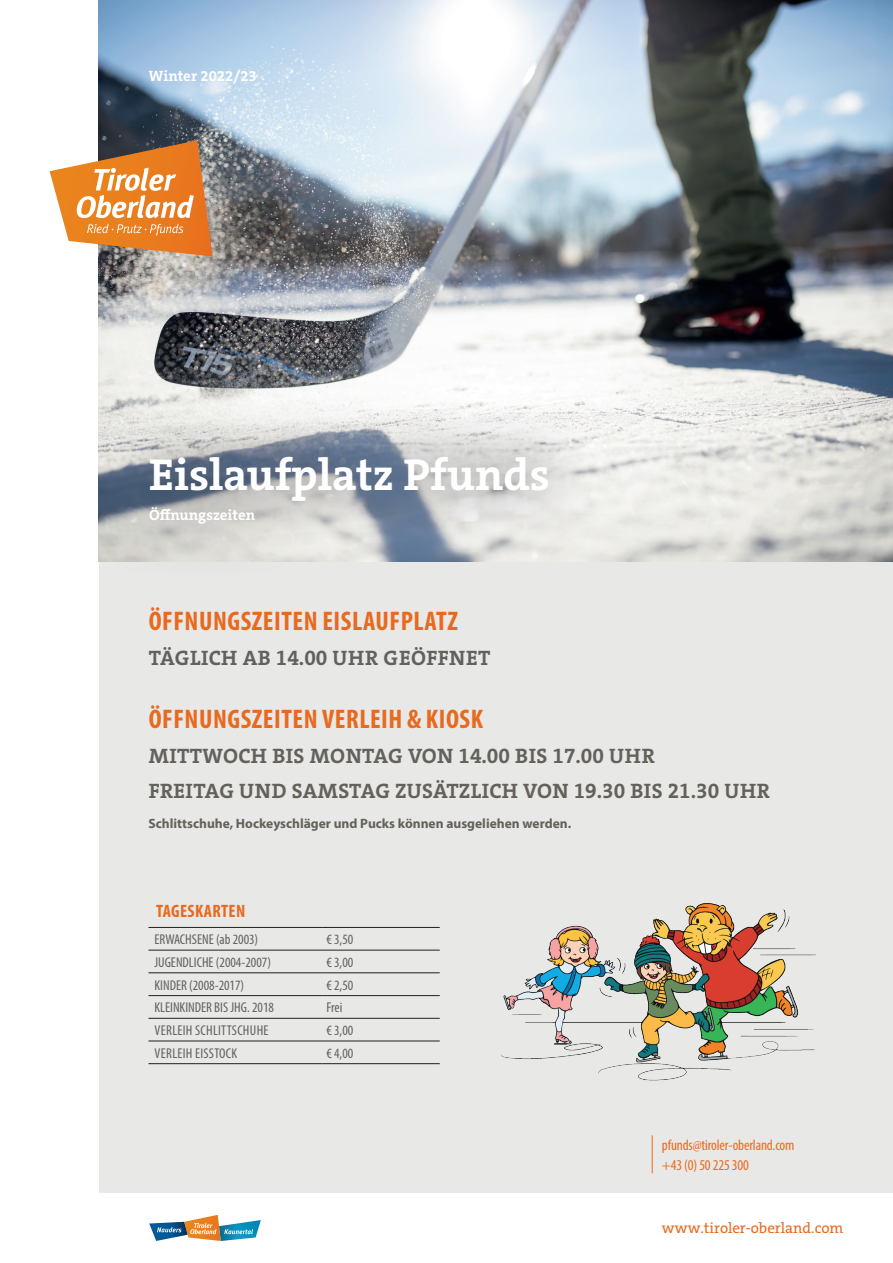
<style>
.page{position:relative;width:893px;height:1263px;background:#fff}
.page>*{position:absolute;margin:0;border:0;box-sizing:border-box;transform-origin:0 0}
.t1{font:700 45px "The Serif C5";color:#fff}
.t2{font:700 condensed 27px "Myriad Pro";letter-spacing:.02em;color:#e86a1f}
.t3{font:700 21px/34.8px "The Serif C5";letter-spacing:.02em;color:#64615b}
.t4{font:700 condensed 18px "Myriad Pro";letter-spacing:.02em;color:#e86a1f}
.t5{font:condensed 15px/19.5px "Myriad Pro";letter-spacing:-.01em;color:#e86a1f}
.t6{font:700 15px "The Serif C5";color:#fff}
.t7{font:15px "The Serif C5";color:#e86a1f}
.t8{font:condensed 14.25px "Myriad Pro";color:#64615b}
.t9{font:condensed 14.25px "Myriad Pro";letter-spacing:.02em;color:#64615b}
.t10{font:700 13.5px "Myriad Pro";color:#64615b}
</style>
<div class="page">
<div style="left:100px;top:0;width:793px;height:1193px;background:#e8e8e7"></div>
<img style="left:99px;top:0;width:794px;height:561px">
<svg style="left:98px;top:403px;width:503px;height:174px"></svg>
<svg style="left:50px;top:140px;width:163px;height:116px;background:#dd9a61"></svg>
<svg style="left:149px;top:1215px;width:112px;height:26px"></svg>
<hr style="left:652px;top:1135px;width:1px;height:38px;background:#e86a1f">
<hr style="left:148px;top:927px;width:174px;height:1px;background:#231f20">
<hr style="left:322px;top:927px;width:118px;height:1px;background:#231f20">
<hr style="left:148px;top:950px;width:174px;height:1px;background:#231f20">
<hr style="left:322px;top:950px;width:118px;height:1px;background:#231f20">
<hr style="left:148px;top:972px;width:174px;height:1px;background:#231f20">
<hr style="left:322px;top:972px;width:118px;height:1px;background:#231f20">
<hr style="left:148px;top:995px;width:174px;height:1px;background:#231f20">
<hr style="left:322px;top:995px;width:118px;height:1px;background:#231f20">
<hr style="left:148px;top:1018px;width:174px;height:1px;background:#231f20">
<hr style="left:322px;top:1018px;width:118px;height:1px;background:#231f20">
<hr style="left:148px;top:1041px;width:174px;height:1px;background:#231f20">
<hr style="left:322px;top:1041px;width:118px;height:1px;background:#231f20">
<hr style="left:148px;top:1063px;width:174px;height:1px;background:#231f20">
<hr style="left:322px;top:1063px;width:118px;height:1px;background:#231f20">
<img style="left:501px;top:903px;width:315px;height:178px">
<p class="t6" style="left:149px;top:67px;width:110px">Winter 2022/23</p>
<h1 class="t1" style="left:149px;top:446px;width:402px">Eislaufplatz Pfunds</h1>
<p class="t6" style="left:149px;top:505px;width:108px">Öffnungszeiten</p>
<h2 class="t2" style="left:149px;top:604px;width:311px">ÖFFNUNGSZEITEN EISLAUFPLATZ</h2>
<h3 class="t3" style="left:149px;top:640px;width:343px">TÄGLICH AB 14.00 UHR GEÖFFNET</h3>
<h2 class="t2" style="left:149px;top:702px;width:336px">ÖFFNUNGSZEITEN VERLEIH &amp; KIOSK</h2>
<h3 class="t3" style="left:149px;top:739px;width:623px">MITTWOCH BIS MONTAG VON 14.00 BIS 17.00 UHR<br>FREITAG UND SAMSTAG ZUSÄTZLICH VON 19.30 BIS 21.30 UHR</h3>
<p class="t10" style="left:148px;top:814px;width:424px">Schlittschuhe, Hockeyschläger und Pucks können ausgeliehen werden.</p>
<p class="t4" style="left:156px;top:900px;width:91px">TAGESKARTEN</p>
<p class="t8" style="left:154px;top:931px;width:105px">ERWACHSENE (ab 2003)</p>
<p class="t8" style="left:326px;top:931px;width:28px">€ 3,50</p>
<p class="t8" style="left:154px;top:953px;width:118px">JUGENDLICHE (2004-2007)</p>
<p class="t8" style="left:326px;top:953px;width:28px">€ 3,00</p>
<p class="t8" style="left:154px;top:976px;width:91px">KINDER (2008-2017)</p>
<p class="t8" style="left:326px;top:976px;width:28px">€ 2,50</p>
<p class="t8" style="left:154px;top:999px;width:121px">KLEINKINDER BIS JHG. 2018</p>
<p class="t8" style="left:326px;top:999px;width:17px">Frei</p>
<p class="t9" style="left:155px;top:1022px;width:115px">VERLEIH SCHLITTSCHUHE</p>
<p class="t8" style="left:326px;top:1022px;width:28px">€ 3,00</p>
<p class="t9" style="left:155px;top:1044px;width:84px">VERLEIH EISSTOCK</p>
<p class="t8" style="left:326px;top:1044px;width:28px">€ 4,00</p>
<p class="t5" style="left:662px;top:1135px;width:134px">pfunds@tiroler-oberland.com +43 (0) 50 225 300</p>
<p class="t7" style="left:662px;top:1219px;width:183px">www.tiroler-oberland.com</p>
</div>
